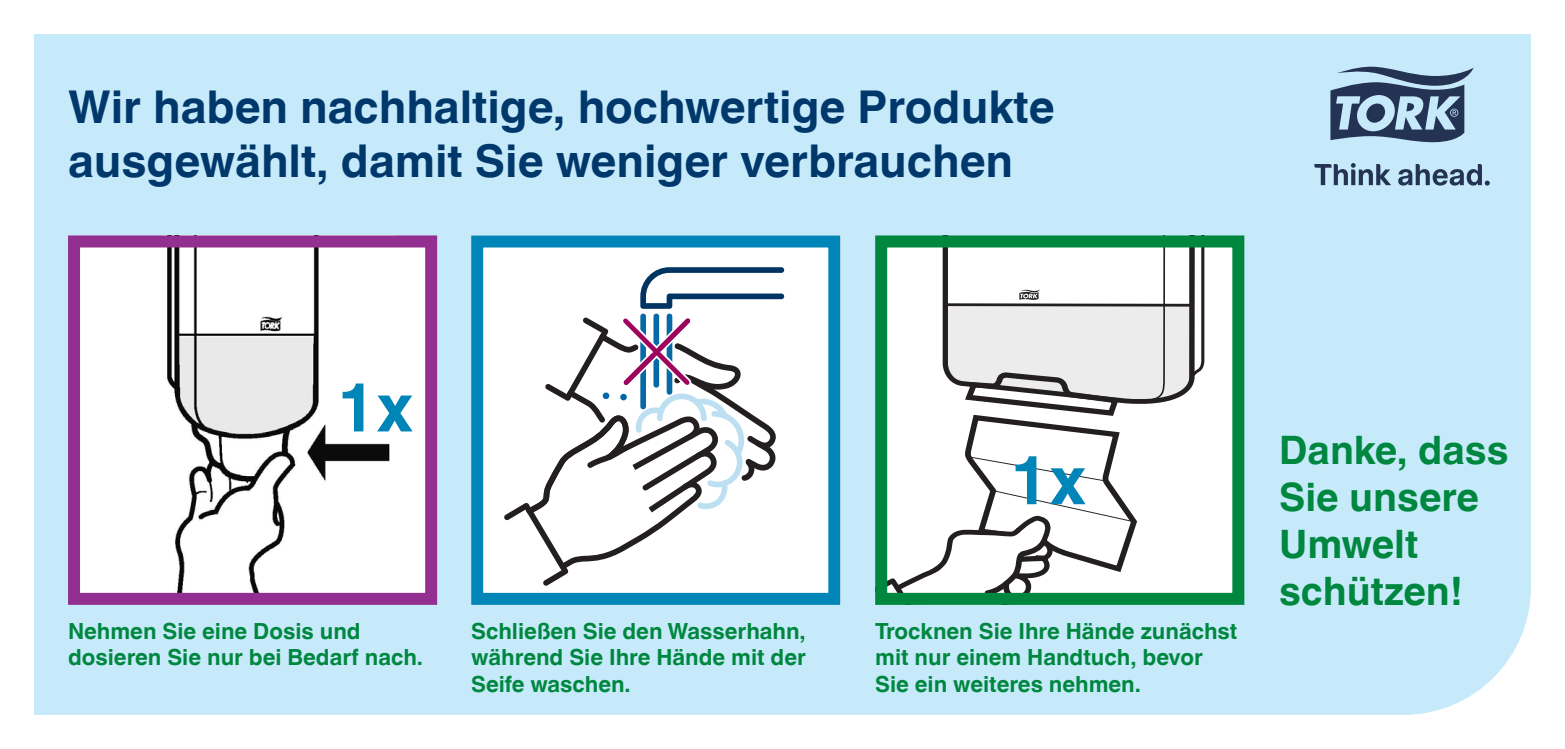
<style>
.page{position:relative;width:1565px;height:749px;background:#fff}
.page>*{position:absolute;margin:0;border:0;box-sizing:border-box;transform-origin:0 0}
.t1{font:700 67.5px "Helvetica World";color:#0085b8}
.t2{font:700 45.3px/54.3px "Helvetica World";color:#00386c}
.t3{font:700 39.3px/47.1px "Helvetica World";color:#00873f}
.t4{font:700 22.2px/26.7px "Helvetica World";color:#00873f}
</style>
<div class="page">
<div style="left:34px;top:34px;width:1497px;height:680px;background:#c6eafa"></div>
<div style="left:471px;top:235px;width:369px;height:369px;background:#fff"></div>
<svg style="left:504px;top:267px;width:280px;height:318px"></svg>
<div style="left:471px;top:235px;width:369px;height:369px;border:12px solid #0085b8"></div>
<div style="left:74px;top:241px;width:357px;height:357px;background:#fff"></div>
<img style="left:167px;top:248px;width:223px;height:343px">
<div style="left:68px;top:235px;width:369px;height:369px;border:12px solid #942f92"></div>
<div style="left:881px;top:241px;width:357px;height:357px;background:#fff"></div>
<svg style="left:888px;top:248px;width:316px;height:343px"></svg>
<div style="left:875px;top:235px;width:369px;height:369px;border:12px solid #00873f"></div>
<svg style="left:1314px;top:163px;width:77px;height:22px;background:#839eb5"></svg>
<svg style="left:1398px;top:164px;width:92px;height:21px;background:#809bb2"></svg>
<svg style="left:1330px;top:67px;width:143px;height:76px;background:#738ca5"></svg>
<p class="t2" style="left:68px;top:80px;width:988px">Wir haben nachhaltige, hochwertige Produkte ausgewählt, damit Sie weniger verbrauchen</p>
<p class="t1" style="left:337px;top:368px;width:78px">1x</p>
<p class="t4" style="left:68px;top:617px;width:357px">Nehmen Sie eine Dosis und dosieren Sie nur bei Bedarf nach.</p>
<p class="t1" style="left:1010px;top:441px;width:78px">1x</p>
<p class="t4" style="left:471px;top:617px;width:336px;text-align:justify">Schließen Sie den Wasserhahn, während Sie Ihre Hände mit der Seife waschen.</p>
<p class="t4" style="left:875px;top:617px;width:364px">Trocknen Sie Ihre Hände zunächst mit nur einem Handtuch, bevor<br>Sie ein weiteres nehmen.</p>
<p class="t3" style="left:1279px;top:426px;width:231px">Danke, dass<br>Sie unsere<br>Umwelt schützen!</p>
</div>
